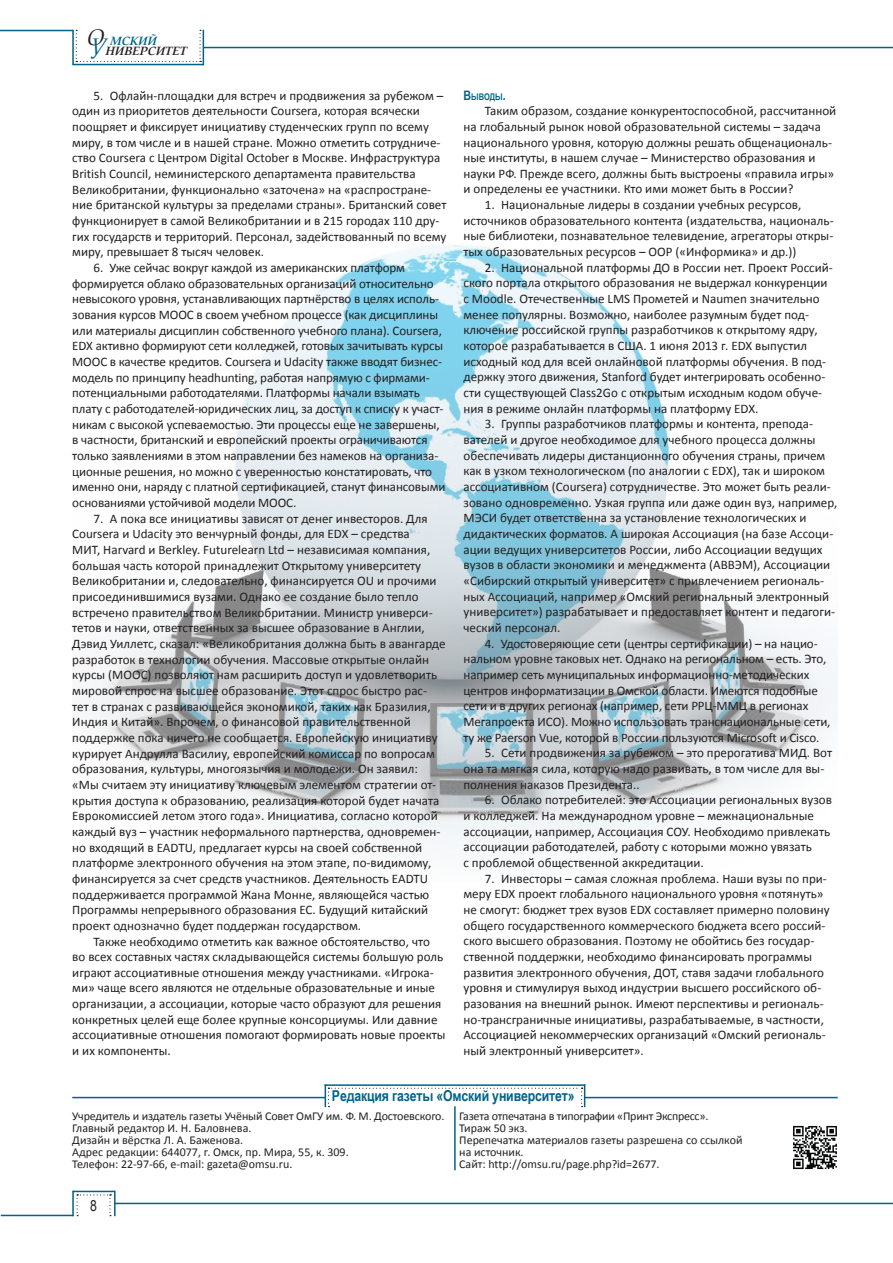
<style>
.page{position:relative;width:893px;height:1263px;background:#fff}
.page>*{position:absolute;margin:0;border:0;box-sizing:border-box;transform-origin:0 0}
.t1{font:700 15px "Arial Narrow";letter-spacing:-.01em;color:#006288}
.t2{font:15px "Arial Narrow";color:#231f20}
.t3{font:13.05px/15.6px "Calibri";color:#231f20}
.t4{font:12px/12px "Calibri";color:#231f20}
.t5{font:italic 700 12px/10.4px "Book Antiqua";color:#231f20}
.t6{font:700 9.15px "Arial Narrow";color:#006288}
.s1{font-weight:400;font-size:22.5px}
.s2{color:#006288}
.s3{font-weight:400;font-size:24px;color:#006288}
.s4{font-size:13.05px}
</style>
<div class="page">
<img style="left:96px;top:244px;width:742px;height:605px">
<svg style="left:76px;top:30px;width:125px;height:32px"></svg>
<hr style="left:0;top:30px;width:73px;height:1px;background:#006288">
<hr style="left:72px;top:30px;width:2px;height:34px;background:#006288">
<hr style="left:72px;top:64px;width:132px;height:1px;background:#006288">
<hr style="left:203px;top:30px;width:1px;height:35px;background:#006288">
<hr style="left:203px;top:47px;width:690px;height:1px;background:#006288">
<hr style="left:1px;top:1215px;width:73px;height:1px;background:#006288">
<hr style="left:72px;top:1191px;width:2px;height:25px;background:#006288">
<hr style="left:73px;top:1191px;width:42px;height:1px;background:#006288">
<hr style="left:114px;top:1191px;width:2px;height:25px;background:#006288">
<hr style="left:115px;top:1203px;width:778px;height:1px;background:#006288">
<svg style="left:77px;top:1194px;width:34px;height:22px"></svg>
<hr style="left:585px;top:1097px;width:253px;height:1px;background:#006288">
<hr style="left:72px;top:1097px;width:253px;height:1px;background:#006288">
<hr style="left:454px;top:1106px;width:2px;height:64px;background:#006288">
<img style="left:793px;top:1125px;width:44px;height:45px">
<svg style="left:325px;top:1084px;width:260px;height:23px"></svg>
<p class="t5" style="left:87px;top:36px;width:102px"><span class="s1">О</span> <span class="s2">МСКИЙ<br></span><span class="s3">У</span>НИВЕРСИТЕТ</p>
<p class="t3" style="left:72px;top:88px;width:376px;text-indent:21px">5. Офлайн-площадки для встреч и продвижения за рубежом – один из приоритетов деятельности Сoursera, которая всячески поощряет и фиксирует инициативу студенческих групп по всему миру, в том числе и в нашей стране. Можно отметить сотрудниче&shy;ство Coursera с Центром Digital October в Москве. Инфраструктура British Council, неминистерского департамента правительства Великобритании, функционально «заточена» на «распростране&shy;ние британской культуры за пределами страны». Британский совет функционирует в самой Великобритании и в 215 городах 110 дру&shy;гих государств и территорий. Персонал, задействованный по всему миру, превышает 8 тысяч человек.</p>
<p class="t3" style="left:72px;top:260px;width:375px;text-indent:21px">6. Уже сейчас вокруг каждой из американских платформ формируется облако образовательных организаций относительно невысокого уровня, устанавливающих партнёрство в целях исполь&shy;зования курсов МООС в своем учебном процессе (как дисциплины или материалы дисциплин собственного учебного плана). Сoursera, EDX активно формируют сети колледжей, готовых зачитывать курсы МОOС в качестве кредитов. Coursera и Udacity также вводят бизнес&shy;модель по принципу headhunting, работая напрямую с фирмами&shy;потенциальными работодателями. Платформы начали взымать плату с работодателей-юридических лиц, за доступ к списку к участ&shy;никам с высокой успеваемостью. Эти процессы еще не завершены, в частности, британский и европейский проекты ограничиваются только заявлениями в этом направлении без намеков на организа&shy;ционные решения, но можно с уверенностью констатировать, что именно они, наряду с платной сертификацией, станут финансовыми основаниями устойчивой модели МООС.</p>
<p class="t3" style="left:72px;top:510px;width:375px;text-indent:21px">7. А пока все инициативы зависят от денег инвесторов. Для Coursera и Udacity это венчурный фонды, для EDX – средства<br>МИТ, Harvard и Berkley. Futurelearn Ltd – независимая компания, большая часть которой принадлежит Открытому университету Великобритании и, следовательно, финансируется OU и прочими присоединившимися вузами. Однако ее создание было тепло встречено правительством Великобритании. Министр универси&shy;тетов и науки, ответственных за высшее образование в Англии, Дэвид Уиллетс, сказал: «Великобритания должна быть в авангарде разработок в технологии обучения. Массовые открытые онлайн курсы (MOOC) позволяют нам расширить доступ и удовлетворить мировой спрос на высшее образование. Этот спрос быстро рас&shy;тет в странах с развивающейся экономикой, таких как Бразилия, Индия и Китай». Впрочем, о финансовой правительственной поддержке пока ничего не сообщается. Европейскую инициативу курирует Андрулла Василиу, европейский комиссар по вопросам образования, культуры, многоязычия и молодежи. Он заявил: «Мы считаем эту инициативу ключевым элементом стратегии от&shy;крытия доступа к образованию, реализация которой будет начата Еврокомиссией летом этого года». Инициатива, согласно которой каждый вуз – участник неформального партнерства, одновремен&shy;но входящий в EADTU, предлагает курсы на своей собственной платформе электронного обучения на этом этапе, по-видимому, финансируется за счет средств участников. Деятельность EADTU поддерживается программой Жана Монне, являющейся частью Программы непрерывного образования ЕС. Будущий китайский проект однозначно будет поддержан государством.</p>
<p class="t3" style="left:72px;top:933px;width:375px;text-indent:21px">Также необходимо отметить как важное обстоятельство, что во всех составных частях складывающейся системы большую роль играют ассоциативные отношения между участниками. «Игрока&shy;ми» чаще всего являются не отдельные образовательные и иные организации, а ассоциации, которые часто образуют для решения конкретных целей еще более крупные консорциумы. Или давние ассоциативные отношения помогают формировать новые проекты и их компоненты.</p>
<p class="t6" style="left:463px;top:89px;width:44px"><span class="s4">в</span>ыводы<span class="s4">.</span></p>
<p class="t3" style="left:463px;top:103px;width:374px;text-indent:21px">Таким образом, создание конкурентоспособной, рассчитанной на глобальный рынок новой образовательной системы – задача национального уровня, которую должны решать общенациональ&shy;ные институты, в нашем случае – Министерство образования и науки РФ. Прежде всего, должны быть выстроены «правила игры» и определены ее участники. Кто ими может быть в России?</p>
<p class="t3" style="left:463px;top:197px;width:372px;text-indent:21px">1. Национальные лидеры в создании учебных ресурсов, источников образовательного контента (издательства, националь&shy;ные библиотеки, познавательное телевидение, агрегаторы откры&shy;тых образовательных ресурсов – ООР («Информика» и др.))</p>
<p class="t3" style="left:463px;top:260px;width:371px;text-indent:21px">2. Национальной платформы ДО в России нет. Проект Россий&shy;ского портала открытого образования не выдержал конкуренции с Moodle. Отечественные LMS Прометей и Naumen значительно менее популярны. Возможно, наиболее разумным будет под&shy;ключение российской группы разработчиков к открытому ядру, которое разрабатывается в США. 1 июня 2013 г. EDX выпустил исходный код для всей онлайновой платформы обучения. В под&shy;держку этого движения, Stanford будет интегрировать особенно&shy;сти существующей Class2Go с открытым исходным кодом обуче&shy;ния в режиме онлайн платформы на платформу EDX.</p>
<p class="t3" style="left:463px;top:416px;width:375px;text-indent:21px">3. Группы разработчиков платформы и контента, препода&shy;вателей и другое необходимое для учебного процесса должны обеспечивать лидеры дистанционного обучения страны, причем как в узком технологическом (по аналогии с EDX), так и широком ассоциативном (Coursera) сотрудничестве. Это может быть реали&shy;зовано одновременно. Узкая группа или даже один вуз, например, МЭСИ будет ответственна за установление технологических и дидактических форматов. А широкая Ассоциация (на базе Ассоци&shy;ации ведущих университетов России, либо Ассоциации ведущих вузов в области экономики и менеджмента (АВВЭМ), Ассоциации «Сибирский открытый университет» с привлечением региональ&shy;ных Ассоциаций, например «Омский региональный электронный университет») разрабатывает и предоставляет контент и педагоги&shy;ческий персонал.</p>
<p class="t3" style="left:463px;top:636px;width:369px;text-indent:21px">4. Удостоверяющие сети (центры сертификации) – на нацио&shy;нальном уровне таковых нет. Однако на региональном – есть. Это, например сеть муниципальных информационно-методических центров информатизации в Омской области. Имеются подобные сети и в других регионах (например, сети РРЦ-ММЦ в регионах Мегапроекта ИСО). Можно использовать транснациональные сети, ту же Paerson Vue, которой в России пользуются Microsoft и Cisco.</p>
<p class="t3" style="left:463px;top:745px;width:370px;text-indent:21px">5. Сети продвижения за рубежом – это прерогатива МИД. Вот она та мягкая сила, которую надо развивать, в том числе для вы&shy;полнения наказов Президента..</p>
<p class="t3" style="left:463px;top:792px;width:370px;text-indent:21px">6. Облако потребителей: это Ассоциации региональных вузов и колледжей. На международном уровне – межнациональные ассоциации, например, Ассоциация СОУ. Необходимо привлекать ассоциации работодателей, работу с которыми можно увязать<br>с проблемой общественной аккредитации.</p>
<p class="t3" style="left:463px;top:870px;width:368px;text-indent:21px">7. Инвесторы – самая сложная проблема. Наши вузы по при&shy;меру EDX проект глобального национального уровня «потянуть» не смогут: бюджет трех вузов EDX составляет примерно половину общего государственного коммерческого бюджета всего россий&shy;ского высшего образования. Поэтому не обойтись без государ&shy;ственной поддержки, необходимо финансировать программы развития электронного обучения, ДОТ, ставя задачи глобального уровня и стимулируя выход индустрии высшего российского об&shy;разования на внешний рынок. Имеют перспективы и региональ&shy;но-трансграничные инициативы, разрабатываемые, в частности, Ассоциацией некоммерческих организаций «Омский региональ&shy;ный электронный университет».</p>
<p class="t1" style="left:332px;top:1085px;width:244px">Редакция газеты «Омский университет»</p>
<p class="t4" style="left:72px;top:1110px;width:374px">Учредитель и издатель газеты Учёный Совет ОмГУ им. Ф. М. Достоевского.<br>Главный редактор И. Н. Баловнева.<br>Дизайн и вёрстка Л. А. Баженова.<br>Адрес редакции: 644077, г. Омск, пр. Мира, 55, к. 309.<br>Телефон: 22-97-66, e-mail: gazeta@omsu.ru.</p>
<p class="t4" style="left:459px;top:1110px;width:285px">Газета отпечатана в типографии «Принт Экспресс».<br>Тираж 50 экз.<br>Перепечатка материалов газеты разрешена со ссылкой на источник.<br>Сайт: http://omsu.ru/page.php?id=2677.</p>
<p class="t2" style="left:90px;top:1195px;width:8px">8</p>
</div>
